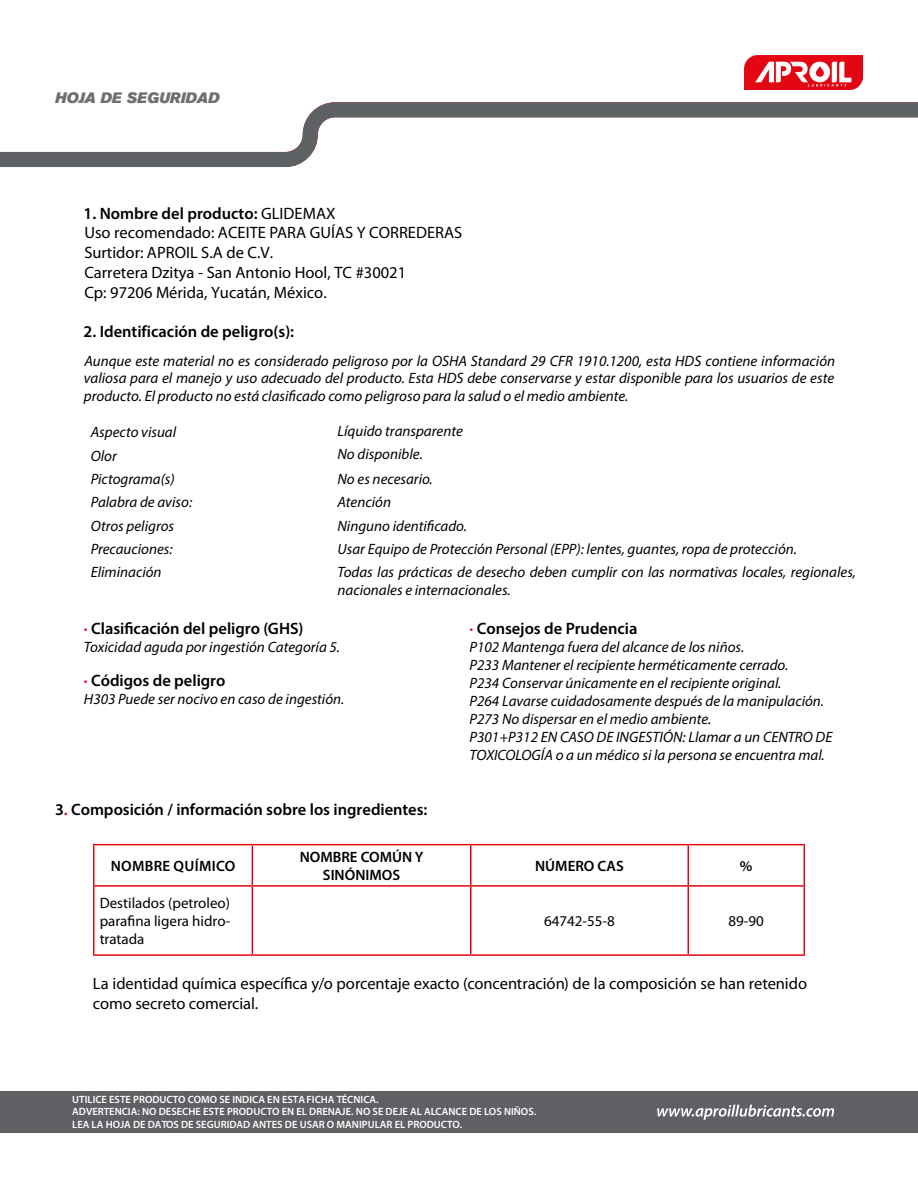
<style>
.page{position:relative;width:918px;height:1188px;background:#fff}
.page>*{position:absolute;margin:0;border:0;box-sizing:border-box;transform-origin:0 0}
.t1{font:16.5px/19.8px "Myriad Pro";color:#000}
.t2{font:600 16.5px "Myriad Pro";color:#000}
.t3{font:italic 15px/18px "Myriad Pro";color:#000}
.t4{font:15px/18px "Myriad Pro";color:#000;text-align:justify}
.t5{font:600 15px/18px "Myriad Pro";color:#000;text-align:center}
.t6{font:italic 15px "Akzidenz Grotesk BQ Super";color:#706f6f}
.t7{font:600 15px "Myriad Pro";letter-spacing:.02em;color:#000}
.t8{font:600 10.5px/12.6px "Myriad Pro";color:#fff}
.s1{font-weight:600}
.s2{color:#e30613}
</style>
<div class="page">
<hr style="left:93px;top:844px;width:159px;height:1px;background:#e30613">
<hr style="left:93px;top:845px;width:1px;height:40px;background:#e30613">
<hr style="left:252px;top:844px;width:219px;height:1px;background:#e30613">
<hr style="left:252px;top:845px;width:1px;height:40px;background:#e30613">
<hr style="left:471px;top:844px;width:217px;height:1px;background:#e30613">
<hr style="left:470px;top:845px;width:2px;height:40px;background:#e30613">
<hr style="left:688px;top:844px;width:117px;height:1px;background:#e30613">
<hr style="left:688px;top:845px;width:1px;height:40px;background:#e30613">
<hr style="left:804px;top:845px;width:1px;height:40px;background:#e30613">
<hr style="left:93px;top:885px;width:159px;height:2px;background:#e30613">
<hr style="left:93px;top:887px;width:1px;height:67px;background:#e30613">
<hr style="left:252px;top:885px;width:219px;height:2px;background:#e30613">
<hr style="left:252px;top:887px;width:1px;height:67px;background:#e30613">
<hr style="left:471px;top:885px;width:217px;height:2px;background:#e30613">
<hr style="left:470px;top:887px;width:2px;height:67px;background:#e30613">
<hr style="left:688px;top:885px;width:117px;height:2px;background:#e30613">
<hr style="left:688px;top:887px;width:1px;height:67px;background:#e30613">
<hr style="left:804px;top:887px;width:1px;height:67px;background:#e30613">
<hr style="left:93px;top:954px;width:159px;height:2px;background:#e30613">
<hr style="left:252px;top:954px;width:219px;height:2px;background:#e30613">
<hr style="left:471px;top:954px;width:217px;height:2px;background:#e30613">
<hr style="left:688px;top:954px;width:117px;height:2px;background:#e30613">
<img style="left:744px;top:56px;width:119px;height:34px">
<div style="left:0;top:1091px;width:918px;height:42px;background:#5e6064"></div>
<svg style="left:657px;top:1105px;width:178px;height:15px"></svg>
<svg style="left:0;top:102px;width:918px;height:65px"></svg>
<p class="t6" style="left:55px;top:88px;width:166px">HOJA DE SEGURIDAD</p>
<p class="t1" style="left:84px;top:203px;width:380px"><span class="s1">1. Nombre del producto:</span> GLIDEMAX<br>Uso recomendado: ACEITE PARA GUÍAS Y CORREDERAS Surtidor: APROIL S.A de C.V.<br>Carretera Dzitya - San Antonio Hool, TC #30021<br>Cp: 97206 Mérida, Yucatán, México.</p>
<p class="t2" style="left:84px;top:321px;width:212px">2. Identificación de peligro(s):</p>
<p class="t3" style="left:84px;top:351px;width:752px">Aunque este material no es considerado peligroso por la OSHA Standard 29 CFR 1910.1200, esta HDS contiene información</p>
<p class="t3" style="left:84px;top:369px;width:752px">valiosa para el manejo y uso adecuado del producto. Esta HDS debe conservarse y estar disponible para los usuarios de este producto. El producto no está clasificado como peligroso para la salud o el medio ambiente.</p>
<p class="t3" style="left:91px;top:423px;width:87px">Aspecto visual</p>
<p class="t3" style="left:338px;top:422px;width:127px">Líquido transparente</p>
<p class="t3" style="left:91px;top:446px;width:28px">Olor</p>
<p class="t3" style="left:338px;top:445px;width:87px">No disponible.</p>
<p class="t3" style="left:91px;top:470px;width:86px">Pictograma(s)</p>
<p class="t3" style="left:338px;top:470px;width:97px">No es necesario.</p>
<p class="t3" style="left:91px;top:493px;width:103px">Palabra de aviso:</p>
<p class="t3" style="left:338px;top:493px;width:55px">Atención</p>
<p class="t3" style="left:91px;top:516px;width:85px">Otros peligros</p>
<p class="t3" style="left:338px;top:516px;width:131px">Ninguno identificado.</p>
<p class="t3" style="left:91px;top:540px;width:83px">Precauciones:</p>
<p class="t3" style="left:338px;top:540px;width:461px">Usar Equipo de Protección Personal (EPP): lentes, guantes, ropa de protección.</p>
<p class="t3" style="left:91px;top:563px;width:72px">Eliminación</p>
<p class="t3" style="left:338px;top:563px;width:520px">Todas las prácticas de desecho deben cumplir con las normativas locales, regionales, nacionales e internacionales.</p>
<p class="t2" style="left:84px;top:618px;width:221px"><span class="s2">·</span> Clasificación del peligro (GHS)</p>
<p class="t3" style="left:84px;top:638px;width:258px">Toxicidad aguda por ingestión Categoría 5.</p>
<p class="t2" style="left:84px;top:670px;width:143px"><span class="s2">·</span> Códigos de peligro</p>
<p class="t3" style="left:84px;top:689px;width:262px">H303 Puede ser nocivo en caso de ingestión.</p>
<p class="t2" style="left:55px;top:799px;width:374px">3<span class="s2">.</span> Composición / información sobre los ingredientes:</p>
<p class="t2" style="left:470px;top:618px;width:169px"><span class="s2">·</span> Consejos de Prudencia</p>
<p class="t3" style="left:470px;top:638px;width:364px">P102 Mantenga fuera del alcance de los niños.<br>P233 Mantener el recipiente herméticamente cerrado.<br>P234 Conservar únicamente en el recipiente original.<br>P264 Lavarse cuidadosamente después de la manipulación.<br>P273 No dispersar en el medio ambiente.<br>P301+P312 EN CASO DE INGESTIÓN: Llamar a un CENTRO DE TOXICOLOGÍA o a un médico si la persona se encuentra mal.</p>
<p class="t7" style="left:111px;top:856px;width:126px">NOMBRE QUÍMICO</p>
<p class="t5" style="left:300px;top:847px;width:125px">NOMBRE COMÚN Y<br>SINÓNIMOS</p>
<p class="t5" style="left:535px;top:856px;width:90px">NÚMERO CAS</p>
<p class="t5" style="left:740px;top:856px;width:14px">%</p>
<p class="t4" style="left:100px;top:894px;width:132px">Destilados (petroleo) parafina ligera hidro&shy;tratada</p>
<p class="t4" style="left:544px;top:912px;width:72px">64742-55-8</p>
<p class="t4" style="left:729px;top:912px;width:37px">89-90</p>
<p class="t1" style="left:93px;top:973px;width:716px">La identidad química específica y/o porcentaje exacto (concentración) de la composición se han retenido como secreto comercial.</p>
<p class="t8" style="left:72px;top:1093px;width:308px">UTILICE ESTE PRODUCTO COMO SE INDICA EN ESTA FICHA TÉCNICA.</p>
<p class="t8" style="left:72px;top:1106px;width:465px">ADVERTENCIA: NO DESECHE ESTE PRODUCTO EN EL DRENAJE. NO SE DEJE AL ALCANCE DE LOS NIÑOS.<br>LEA LA HOJA DE DATOS DE SEGURIDAD ANTES DE USAR O MANIPULAR EL PRODUCTO.</p>
</div>
